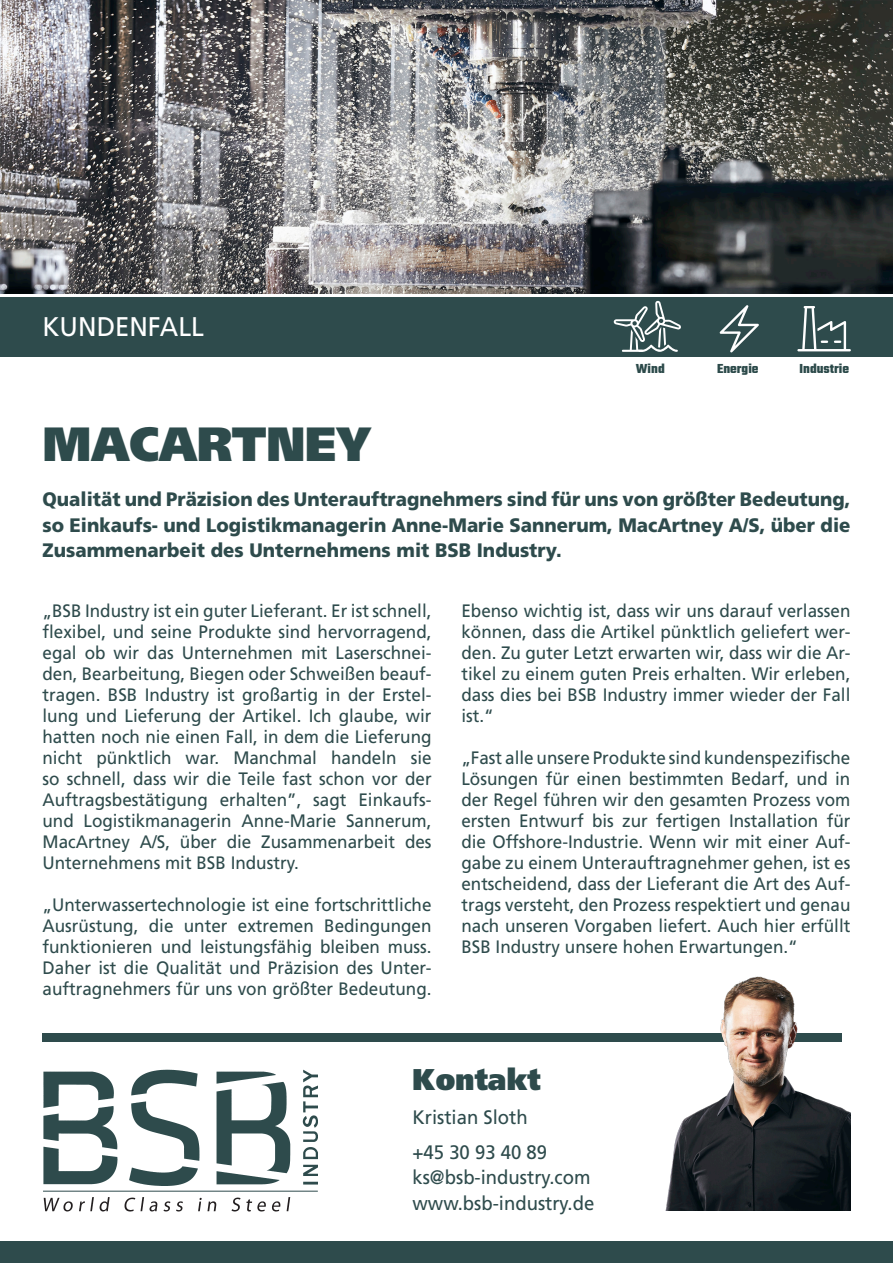
<style>
.page{position:relative;width:893px;height:1263px;background:#fff}
.page>*{position:absolute;margin:0;border:0;box-sizing:border-box;transform-origin:0 0}
.t1{font:900 48px "Frutiger LT Std";color:#2e4b4c;scale:.95 1}
.t2{font:900 30px "Frutiger LT Std";color:#2e4b4c;scale:.95 1}
.t3{font:27px "Frutiger LT Std";color:#fff;scale:.95 1}
.t4{font:900 19.5px/25.5px "Frutiger LT Std";color:#2e4b4c;text-align:justify;scale:.95 1}
.t5{font:19.5px "Frutiger LT Std";color:#2e4b4c;scale:.95 1}
.t6{font:18px/21px "Frutiger LT Std";color:#2e4b4c;text-align:justify;scale:.95 1}
.t7{font:700 14.1px "Teko";color:#2c4a4a}
</style>
<div class="page">
<div style="left:0;top:298px;width:893px;height:59px;background:#2e4b4c"></div>
<div style="left:0;top:1242px;width:893px;height:21px;background:#2e4b4c"></div>
<img style="left:43px;top:1069px;width:275px;height:117px">
<img style="left:43px;top:1197px;width:248px;height:15px">
<hr style="left:43px;top:1191px;width:275px;height:1px;background:#2e4b4c">
<img style="left:0;top:0;width:893px;height:293px">
<div style="left:43px;top:1033px;width:799px;height:9px;background:#2e4b4c"></div>
<img style="left:665px;top:976px;width:185px;height:234px">
<svg style="left:797px;top:306px;width:54px;height:45px"></svg>
<svg style="left:720px;top:305px;width:39px;height:47px"></svg>
<svg style="left:614px;top:300px;width:67px;height:52px"></svg>
<p class="t3" style="left:43px;top:311px;width:171px">KUNDENFALL</p>
<p class="t7" style="left:636px;top:359px;width:30px">Wind</p>
<p class="t7" style="left:717px;top:359px;width:43px">Energie</p>
<p class="t7" style="left:800px;top:359px;width:51px">Industrie</p>
<p class="t1" style="left:43px;top:415px;width:347px">MACARTNEY</p>
<p class="t4" style="left:43px;top:487px;width:852px">Qualität und Präzision des Unterauftragnehmers sind für uns von größter Bedeutung, so Einkaufs- und Logistikmanagerin Anne-Marie Sannerum, MacArtney A/S, über die Zusammenarbeit des Unternehmens mit BSB Industry.</p>
<p class="t6" style="left:43px;top:601px;width:411px">„BSB Industry ist ein guter Lieferant. Er ist schnell, flexibel, und seine Produkte sind hervorragend, egal ob wir das Unternehmen mit Laserschnei&shy;den, Bearbeitung, Biegen oder Schweißen beauf&shy;tragen. BSB Industry ist großartig in der Erstel&shy;lung und Lieferung der Artikel. Ich glaube, wir hatten noch nie einen Fall, in dem die Lieferung nicht pünktlich war. Manchmal handeln sie so schnell, dass wir die Teile fast schon vor der Auftragsbestätigung erhalten”, sagt Einkaufs&shy;und Logistikmanagerin Anne-Marie Sannerum, MacArtney A/S, über die Zusammenarbeit des Unternehmens mit BSB Industry.</p>
<p class="t6" style="left:43px;top:895px;width:411px">„Unterwassertechnologie ist eine fortschrittliche Ausrüstung, die unter extremen Bedingungen funktionieren und leistungsfähig bleiben muss.<br>Daher ist die Qualität und Präzision des Unter&shy;auftragnehmers für uns von größter Bedeutung.</p>
<p class="t6" style="left:461px;top:601px;width:411px">Ebenso wichtig ist, dass wir uns darauf verlassen können, dass die Artikel pünktlich geliefert wer&shy;den. Zu guter Letzt erwarten wir, dass wir die Ar&shy;tikel zu einem guten Preis erhalten. Wir erleben, dass dies bei BSB Industry immer wieder der Fall ist.“</p>
<p class="t6" style="left:461px;top:748px;width:411px">„Fast alle unsere Produkte sind kundenspezifische Lösungen für einen bestimmten Bedarf, und in der Regel führen wir den gesamten Prozess vom ersten Entwurf bis zur fertigen Installation für die Offshore-Industrie. Wenn wir mit einer Auf&shy;gabe zu einem Unterauftragnehmer gehen, ist es entscheidend, dass der Lieferant die Art des Auf&shy;trags versteht, den Prozess respektiert und genau nach unseren Vorgaben liefert. Auch hier erfüllt BSB Industry unsere hohen Erwartungen.“</p>
<p class="t2" style="left:412px;top:1061px;width:137px">Kontakt</p>
<p class="t5" style="left:412px;top:1106px;width:123px">Kristian Sloth</p>
<p class="t5" style="left:412px;top:1141px;width:143px">+45 30 93 40 89</p>
<p class="t5" style="left:412px;top:1166px;width:189px">ks@bsb-industry.com</p>
<p class="t5" style="left:412px;top:1192px;width:193px">www.bsb-industry.de</p>
</div>
